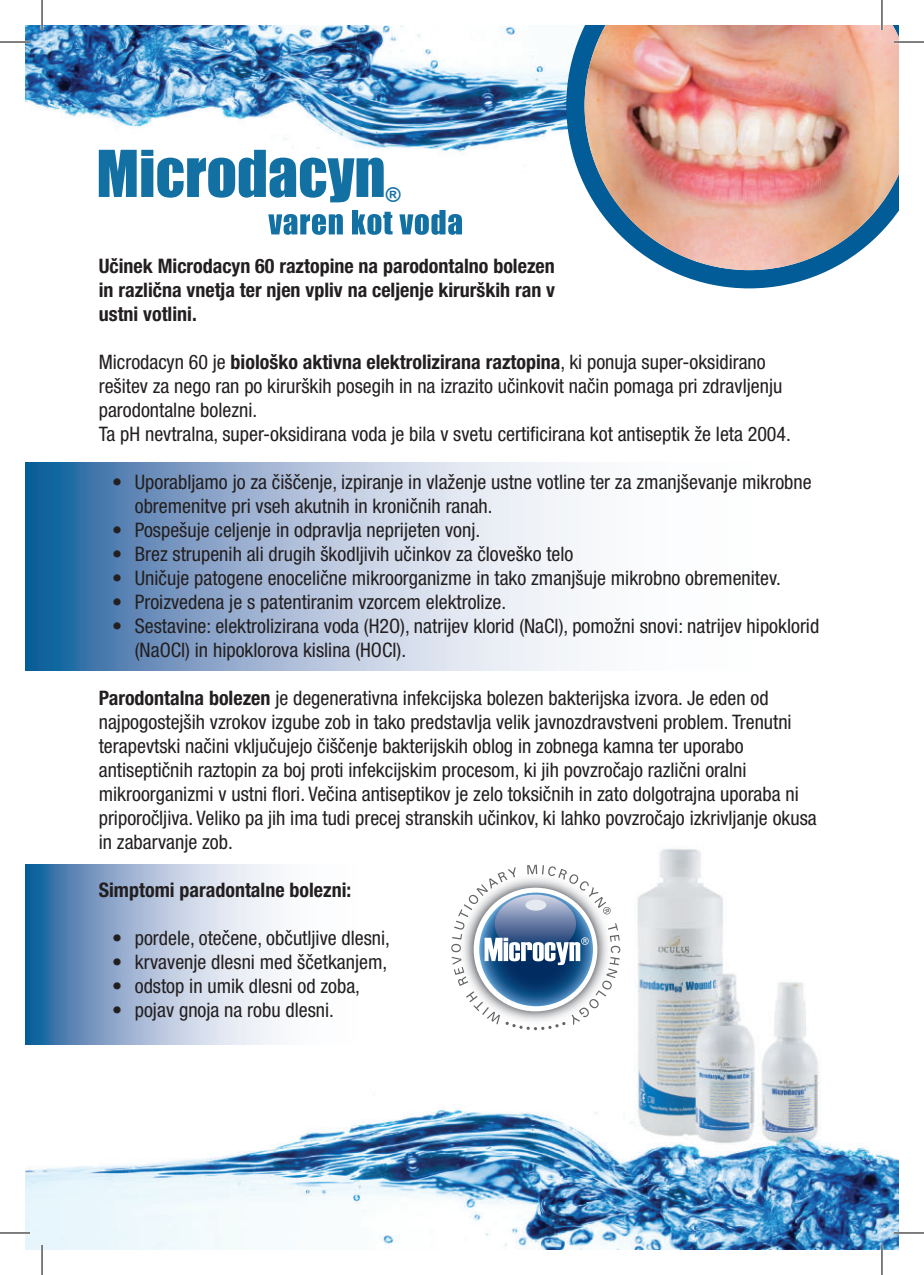
<style>
.page{position:relative;width:924px;height:1275px;background:#fff}
.page>*{position:absolute;margin:0;border:0;box-sizing:border-box;transform-origin:0 0}
.t1{font:59.6px "Impact";color:#1270a3}
.t2{font:condensed 20px/24px "Helvetica Neue LT Pro";color:#231f20}
.t3{font:700 condensed 20px/24px "Helvetica Neue LT Pro";color:#231f20;text-align:justify}
.t4{font:19.8px "Impact";color:#1270a3}
.s1{font-weight:700}
</style>
<div class="page">
<img style="left:25px;top:25px;width:735px;height:264px">
<img style="left:25px;top:1044px;width:873px;height:206px">
<svg style="left:25px;top:463px;width:556px;height:207px"></svg>
<svg style="left:25px;top:864px;width:254px;height:180px"></svg>
<svg style="left:566px;top:25px;width:263px;height:263px"></svg>
<img style="left:584px;top:25px;width:314px;height:245px">
<img style="left:637px;top:849px;width:86px;height:97px">
<img style="left:683px;top:982px;width:206px;height:181px">
<img style="left:618px;top:1044px;width:30px;height:114px">
<img style="left:686px;top:946px;width:36px;height:11px">
<img style="left:648px;top:1157px;width:35px;height:1px">
<img style="left:626px;top:946px;width:60px;height:211px">
<img style="left:683px;top:957px;width:64px;height:200px">
<svg style="left:451px;top:864px;width:169px;height:166px"></svg>
<svg style="left:268px;top:210px;width:194px;height:25px"></svg>
<hr style="left:0;top:41px;width:30px;height:2px;background:#fff">
<hr style="left:893px;top:41px;width:30px;height:2px;background:#fff">
<hr style="left:0;top:1231px;width:30px;height:3px;background:#fff">
<hr style="left:893px;top:1231px;width:30px;height:3px;background:#fff">
<hr style="left:41px;top:0;width:2px;height:30px;background:#fff">
<hr style="left:41px;top:1245px;width:2px;height:30px;background:#fff">
<hr style="left:880px;top:0;width:2px;height:30px;background:#fff">
<hr style="left:880px;top:1245px;width:2px;height:30px;background:#fff">
<hr style="left:0;top:42px;width:30px;height:1px;background:#000">
<hr style="left:893px;top:42px;width:30px;height:1px;background:#000">
<hr style="left:0;top:1232px;width:30px;height:1px;background:#000">
<hr style="left:893px;top:1232px;width:30px;height:1px;background:#000">
<hr style="left:42px;top:0;width:1px;height:30px;background:#000">
<hr style="left:42px;top:1245px;width:1px;height:30px;background:#000">
<hr style="left:881px;top:0;width:1px;height:30px;background:#000">
<hr style="left:881px;top:1245px;width:1px;height:30px;background:#000">
<h1 class="t1" style="left:96px;top:127px;width:291px">Microdacyn</h1>
<p class="t4" style="left:385px;top:179px;width:17px">®</p>
<p class="t3" style="left:99px;top:254px;width:457px">Učinek Microdacyn 60 raztopine na parodontalno bolezen in različna vnetja ter njen vpliv na celjenje kirurških ran v ustni votlini.</p>
<p class="t2" style="left:99px;top:349px;width:693px">Microdacyn 60 je <span class="s1">biološko aktivna elektrolizirana raztopina</span>, ki ponuja super-oksidirano rešitev za nego ran po kirurških posegih in na izrazito učinkovit način pomaga pri zdravljenju parodontalne bolezni.<br>Ta pH nevtralna, super-oksidirana voda je bila v svetu certificirana kot antiseptik že leta 2004.</p>
<p class="t2" style="left:135px;top:469px;width:678px;text-indent:-23px">• Uporabljamo jo za čiščenje, izpiranje in vlaženje ustne votline ter za zmanjševanje mikrobne obremenitve pri vseh akutnih in kroničnih ranah.</p>
<p class="t2" style="left:112px;top:517px;width:369px">• Pospešuje celjenje in odpravlja neprijeten vonj.</p>
<p class="t2" style="left:112px;top:541px;width:462px">• Brez strupenih ali drugih škodljivih učinkov za človeško telo</p>
<p class="t2" style="left:112px;top:565px;width:670px">• Uničuje patogene enocelične mikroorganizme in tako zmanjšuje mikrobno obremenitev.</p>
<p class="t2" style="left:112px;top:589px;width:395px">• Proizvedena je s patentiranim vzorcem elektrolize.</p>
<p class="t2" style="left:135px;top:613px;width:685px;text-indent:-23px">• Sestavine: elektrolizirana voda (H2O), natrijev klorid (NaCl), pomožni snovi: natrijev hipoklorid (NaOCl) in hipoklorova kislina (HOCl).</p>
<p class="t2" style="left:99px;top:685px;width:719px"><span class="s1">Parodontalna bolezen</span> je degenerativna infekcijska bolezen bakterijska izvora. Je eden od najpogostejših vzrokov izgube zob in tako predstavlja velik javnozdravstveni problem. Trenutni terapevtski načini vključujejo čiščenje bakterijskih oblog in zobnega kamna ter uporabo antiseptičnih raztopin za boj proti infekcijskim procesom, ki jih povzročajo različni oralni mikroorganizmi v ustni flori. Večina antiseptikov je zelo toksičnih in zato dolgotrajna uporaba ni priporočljiva. Veliko pa jih ima tudi precej stranskih učinkov, ki lahko povzročajo izkrivljanje okusa in zabarvanje zob.</p>
<p class="t3" style="left:99px;top:878px;width:254px">Simptomi paradontalne bolezni:</p>
<p class="t2" style="left:112px;top:925px;width:279px">• pordele, otečene, občutljive dlesni,</p>
<p class="t2" style="left:112px;top:949px;width:276px">• krvavenje dlesni med ščetkanjem,</p>
<p class="t2" style="left:112px;top:973px;width:249px">• odstop in umik dlesni od zoba,</p>
<p class="t2" style="left:112px;top:997px;width:223px">• pojav gnoja na robu dlesni.</p>
</div>
